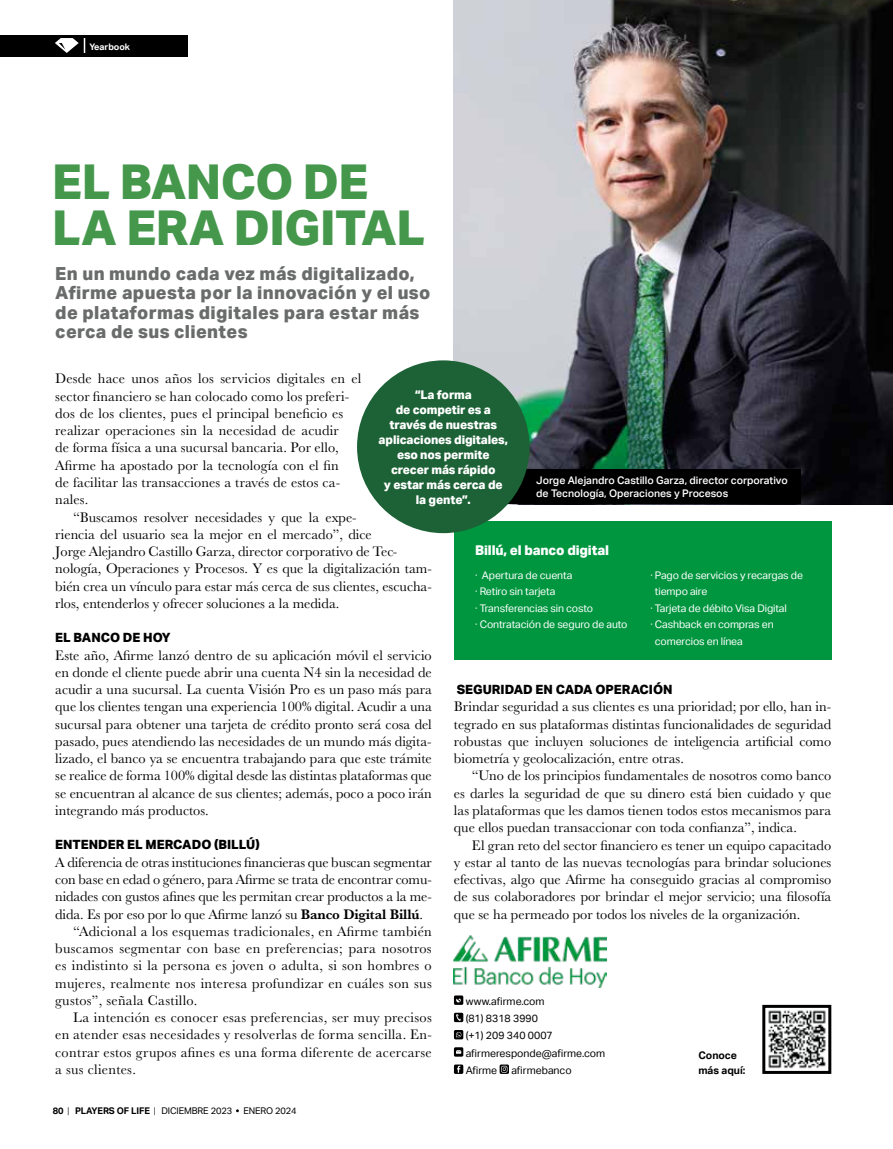
<style>
.page{position:relative;width:893px;height:1149px;background:#fff}
.page>*{position:absolute;margin:0;border:0;box-sizing:border-box;transform-origin:0 0}
.t1{font:800 48px/46.5px "Aktiv Grotesk";letter-spacing:-.01em;color:#44974b}
.t2{font:800 18px/19.5px "Aktiv Grotesk";letter-spacing:.02em;color:#6a6c6c}
.t3{font:14.25px/17.2px "Baskerville URW";letter-spacing:.005em;color:#000;text-align:justify}
.t4{font:800 13.5px "Aktiv Grotesk";letter-spacing:-.01em;color:#fff}
.t5{font:800 12.75px "Aktiv Grotesk";color:#000}
.t6{font:800 12px/15px "Aktiv Grotesk";letter-spacing:-.01em;color:#fff;text-align:center}
.t7{font:10.5px/16.5px "Aktiv Grotesk";letter-spacing:-.01em;color:#fff}
.t8{font:10.5px/17.2px "Aktiv Grotesk";color:#000}
.t9{font:500 10.5px/12.6px "Aktiv Grotesk";color:#fff}
.t10{font:700 10.5px/15px "Aktiv Grotesk";color:#000}
.t11{font:9.15px "Aktiv Grotesk";letter-spacing:-.01em;color:#000}
.t12{font:700 9px "Aktiv Grotesk";color:#fff}
.s1{font-weight:700}
.s2{font-weight:300}
</style>
<div class="page">
<div style="left:454px;top:520px;width:377px;height:139px;background:#00963f"></div>
<img style="left:454px;top:0;width:439px;height:504px">
<div style="left:0;top:35px;width:188px;height:21px;background:#000"></div>
<svg style="left:55px;top:38px;width:30px;height:15px"></svg>
<div style="left:494px;top:469px;width:307px;height:35px;background:#000"></div>
<svg style="left:454px;top:995px;width:9px;height:9px"></svg>
<svg style="left:454px;top:1012px;width:9px;height:9px"></svg>
<svg style="left:454px;top:1030px;width:9px;height:9px"></svg>
<svg style="left:454px;top:1047px;width:9px;height:9px"></svg>
<svg style="left:454px;top:1064px;width:9px;height:9px"></svg>
<svg style="left:500px;top:1064px;width:9px;height:9px"></svg>
<img style="left:768px;top:1010px;width:58px;height:59px">
<div style="left:762px;top:1004px;width:69px;height:69px;border:3px solid #000"></div>
<img style="left:454px;top:935px;width:152px;height:52px">
<div style="left:357px;top:360px;width:173px;height:173px;background:#1d6236;border-radius:50%"></div>
<p class="t12" style="left:89px;top:41px;width:42px">Yearbook</p>
<h1 class="t1" style="left:52px;top:159px;width:374px">EL BANCO DE<br>LA ERA DIGITAL</h1>
<p class="t2" style="left:55px;top:264px;width:376px">En un mundo cada vez más digitalizado, Afirme apuesta por la innovación y el uso de plataformas digitales para estar más cerca de sus clientes</p>
<p class="t3" style="left:55px;top:369px;width:307px;text-align:left">Desde hace unos años los servicios digitales en el sector financiero se han colocado como los preferi&shy;dos de los clientes, pues el principal beneficio es realizar operaciones sin la necesidad de acudir<br>de forma física a una sucursal bancaria. Por ello, Afirme ha apostado por la tecnología con el fin<br>de facilitar las transacciones a través de estos ca&shy;nales.</p>
<p class="t3" style="left:55px;top:507px;width:378px;text-align:left;text-indent:18px">“Buscamos resolver necesidades y que la expe-<br>riencia del usuario sea la mejor en el mercado”, dice<br>Jorge Alejandro Castillo Garza, director corporativo de Tec&shy;nología, Operaciones y Procesos. Y es que la digitalización tam&shy;bién crea un vínculo para estar más cerca de sus clientes, escucha&shy;rlos, entenderlos y ofrecer soluciones a la medida.</p>
<p class="t5" style="left:55px;top:630px;width:117px">EL BANCO DE HOY</p>
<p class="t3" style="left:55px;top:645px;width:378px">Este año, Afirme lanzó dentro de su aplicación móvil el servicio en donde el cliente puede abrir una cuenta N4 sin la necesidad de acudir a una sucursal. La cuenta Visión Pro es un paso más para que los clientes tengan una experiencia 100% digital. Acudir a una sucursal para obtener una tarjeta de crédito pronto será cosa del pasado, pues atendiendo las necesidades de un mundo más digita&shy;lizado, el banco ya se encuentra trabajando para que este trámite se realice de forma 100% digital desde las distintas plataformas que se encuentran al alcance de sus clientes; además, poco a poco irán integrando más productos.</p>
<p class="t5" style="left:55px;top:837px;width:206px">ENTENDER EL MERCADO (BILLÚ)</p>
<p class="t3" style="left:55px;top:852px;width:378px">A diferencia de otras instituciones financieras que buscan segmentar</p>
<p class="t3" style="left:55px;top:870px;width:378px">con base en edad o género, para Afirme se trata de encontrar comu-</p>
<p class="t3" style="left:55px;top:887px;width:378px">nidades con gustos afines que les permitan crear productos a la me-</p>
<p class="t3" style="left:55px;top:904px;width:369px">dida. Es por eso por lo que Afirme lanzó su <span class="s1">Banco Digital Billú</span>.</p>
<p class="t3" style="left:73px;top:921px;width:360px">“Adicional a los esquemas tradicionales, en Afirme también</p>
<p class="t3" style="left:55px;top:939px;width:378px">buscamos segmentar con base en preferencias; para nosotros</p>
<p class="t3" style="left:55px;top:956px;width:378px">es indistinto si la persona es joven o adulta, si son hombres o</p>
<p class="t3" style="left:55px;top:973px;width:378px">mujeres, realmente nos interesa profundizar en cuáles son sus</p>
<p class="t3" style="left:55px;top:990px;width:144px">gustos”, señala Castillo.</p>
<p class="t3" style="left:73px;top:1008px;width:360px">La intención es conocer esas preferencias, ser muy precisos</p>
<p class="t3" style="left:55px;top:1025px;width:378px">en atender esas necesidades y resolverlas de forma sencilla. En-</p>
<p class="t3" style="left:55px;top:1042px;width:378px">contrar estos grupos afines es una forma diferente de acercarse</p>
<p class="t3" style="left:55px;top:1059px;width:82px">a sus clientes.</p>
<p class="t6" style="left:379px;top:387px;width:131px">“La forma<br>de competir es a través de nuestras aplicaciones digitales, eso nos permite crecer más rápido<br>y estar más cerca de la gente”.</p>
<p class="t4" style="left:475px;top:542px;width:135px">Billú, el banco digital</p>
<p class="t7" style="left:475px;top:566px;width:154px">· Apertura de cuenta<br>· Retiro sin tarjeta<br>· Transferencias sin costo<br>· Contratación de seguro de auto</p>
<p class="t7" style="left:650px;top:566px;width:154px">· Pago de servicios y recargas de</p>
<p class="t9" style="left:536px;top:474px;width:253px">Jorge Alejandro Castillo Garza, director corporativo de Tecnología, Operaciones y Procesos</p>
<p class="t7" style="left:655px;top:583px;width:54px">tiempo aire</p>
<p class="t7" style="left:650px;top:599px;width:138px">· Tarjeta de débito Visa Digital</p>
<p class="t7" style="left:650px;top:616px;width:125px">· Cashback en compras en</p>
<p class="t7" style="left:655px;top:632px;width:89px">comercios en línea</p>
<p class="t5" style="left:457px;top:682px;width:217px">SEGURIDAD EN CADA OPERACIÓN</p>
<p class="t3" style="left:454px;top:697px;width:379px">Brindar seguridad a sus clientes es una prioridad; por ello, han in&shy;tegrado en sus plataformas distintas funcionalidades de seguridad robustas que incluyen soluciones de inteligencia artificial como biometría y geolocalización, entre otras.</p>
<p class="t3" style="left:454px;top:766px;width:379px;text-indent:18px">“Uno de los principios fundamentales de nosotros como banco es darles la seguridad de que su dinero está bien cuidado y que las plataformas que les damos tienen todos estos mecanismos para que ellos puedan transaccionar con toda confianza”, indica.</p>
<p class="t3" style="left:454px;top:835px;width:379px;text-indent:18px">El gran reto del sector financiero es tener un equipo capacitado y estar al tanto de las nuevas tecnologías para brindar soluciones efectivas, algo que Afirme ha conseguido gracias al compromiso de sus colaboradores por brindar el mejor servicio; una filosofía que se ha permeado por todos los niveles de la organización.</p>
<p class="t8" style="left:466px;top:992px;width:141px">www.afirme.com<br>(81) 8318 3990<br>(+1) 209 340 0007 afirmeresponde@afirme.com<br>Afirme</p>
<p class="t10" style="left:698px;top:1047px;width:49px">Conoce más aquí:</p>
<p class="t8" style="left:511px;top:1061px;width:62px">afirmebanco</p>
<p class="t11" style="left:53px;top:1105px;width:245px"><span class="s1">80</span> <span class="s2">|</span> <span class="s1">PLAYERS OF LIFE</span> <span class="s2">|</span> DICIEMBRE 2023 ENERO 2024</p>
</div>
